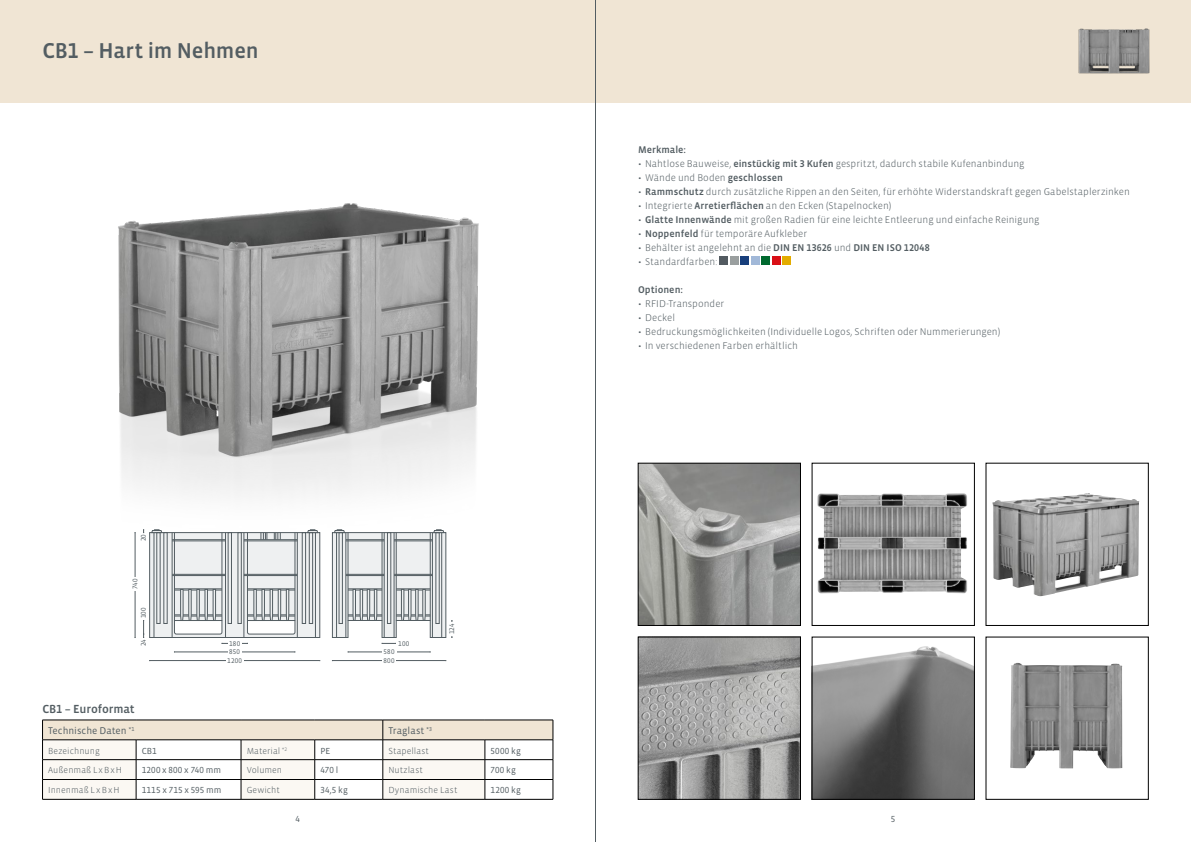
<style>
.page{position:relative;width:1191px;height:842px;background:#fff}
.page>*{position:absolute;margin:0;border:0;box-sizing:border-box;transform-origin:0 0}
.t1{font:500 22px "Vista Sans OT";letter-spacing:-.01em;color:#535d62}
.t2{font:500 12px "Vista Sans OT";letter-spacing:-.01em;color:#535d62}
.t3{font:300 10px "Vista Sans OT";color:#535d62}
.t4{font:10px "Vista Sans OT";color:#535d62}
.t5{font:500 10px "Vista Sans OT";letter-spacing:.005em;color:#535d62}
.t6{font:300 9px "Vista Sans OT";letter-spacing:.005em;color:#535d62}
.t7{font:9px "Vista Sans OT";letter-spacing:.025em;color:#535d62}
.t8{font:7px "Vista Sans OT";letter-spacing:.035em;color:#535d62}
.s1{font-weight:500}
</style>
<div class="page">
<div style="left:0;top:0;width:595px;height:102px;background:#f0e5d4"></div>
<div style="left:595px;top:0;width:596px;height:102px;background:#f0e5d4"></div>
<img style="left:118px;top:203px;width:361px;height:373px">
<img style="left:1078px;top:29px;width:71px;height:45px">
<img style="left:640px;top:465px;width:158px;height:159px">
<div style="left:638px;top:463px;width:162px;height:163px;border:1px solid #000"></div>
<img style="left:817px;top:493px;width:150px;height:100px">
<img style="left:992px;top:493px;width:147px;height:103px">
<img style="left:1010px;top:663px;width:112px;height:106px">
<img style="left:640px;top:639px;width:158px;height:158px">
<img style="left:814px;top:646px;width:158px;height:151px">
<div style="left:812px;top:637px;width:162px;height:162px;border:1px solid #000"></div>
<hr style="left:150px;top:660px;width:170px;height:1px;background:#535d62">
<hr style="left:174px;top:652px;width:121px;height:1px;background:#535d62">
<svg style="left:143px;top:529px;width:177px;height:115px"></svg>
<hr style="left:135px;top:533px;width:1px;height:104px;background:#535d62">
<hr style="left:332px;top:660px;width:114px;height:1px;background:#535d62">
<hr style="left:348px;top:652px;width:82px;height:1px;background:#535d62">
<svg style="left:332px;top:529px;width:121px;height:115px"></svg>
<div style="left:226px;top:657px;width:17px;height:7px;background:#fff"></div>
<div style="left:228px;top:648px;width:13px;height:8px;background:#fff"></div>
<div style="left:228px;top:640px;width:14px;height:7px;background:#fff"></div>
<div style="left:140px;top:638px;width:7px;height:10px;background:#fff"></div>
<div style="left:140px;top:606px;width:7px;height:14px;background:#fff"></div>
<div style="left:131px;top:577px;width:8px;height:14px;background:#fff"></div>
<div style="left:382px;top:657px;width:14px;height:7px;background:#fff"></div>
<div style="left:381px;top:648px;width:15px;height:8px;background:#fff"></div>
<div style="left:396px;top:640px;width:15px;height:7px;background:#fff"></div>
<div style="left:448px;top:622px;width:7px;height:14px;background:#fff"></div>
<svg style="left:42px;top:720px;width:512px;height:79px"></svg>
<hr style="left:42px;top:799px;width:94px;height:1px;background:#000">
<hr style="left:136px;top:799px;width:105px;height:1px;background:#000">
<hr style="left:241px;top:799px;width:74px;height:1px;background:#000">
<hr style="left:315px;top:799px;width:68px;height:1px;background:#000">
<hr style="left:383px;top:799px;width:102px;height:1px;background:#000">
<hr style="left:485px;top:799px;width:68px;height:1px;background:#000">
<div style="left:719px;top:257px;width:9px;height:8px;background:#535b61"></div>
<div style="left:730px;top:257px;width:8px;height:8px;background:#9a9f9f"></div>
<div style="left:740px;top:257px;width:9px;height:8px;background:#183f7c"></div>
<div style="left:751px;top:257px;width:8px;height:8px;background:#a1b8d8"></div>
<div style="left:761px;top:257px;width:9px;height:8px;background:#00692f"></div>
<div style="left:772px;top:257px;width:8px;height:8px;background:#d90f16"></div>
<div style="left:782px;top:257px;width:9px;height:8px;background:#e3ac00"></div>
<hr style="left:595px;top:0;width:1px;height:842px;background:#535d62">
<p class="t1" style="left:43px;top:39px;width:218px">CB1 – Hart im Nehmen</p>
<p class="t8" style="left:140px;top:541px;width:9px;rotate:-90deg">20</p>
<p class="t8" style="left:131px;top:589px;width:12px;rotate:-90deg">740</p>
<p class="t8" style="left:140px;top:618px;width:13px;rotate:-90deg">100</p>
<p class="t8" style="left:140px;top:646px;width:9px;rotate:-90deg">24</p>
<p class="t8" style="left:229px;top:640px;width:13px">180</p>
<p class="t8" style="left:229px;top:648px;width:12px">850</p>
<p class="t2" style="left:43px;top:702px;width:94px">CB1 – Euroformat</p>
<p class="t8" style="left:227px;top:657px;width:16px">1200</p>
<p class="t8" style="left:398px;top:640px;width:13px">100</p>
<p class="t8" style="left:383px;top:648px;width:12px">580</p>
<p class="t8" style="left:383px;top:657px;width:13px">800</p>
<p class="t8" style="left:448px;top:634px;width:12px;rotate:-90deg">124</p>
<p class="t4" style="left:48px;top:726px;width:88px">Technische Daten <sup>*1</sup></p>
<p class="t4" style="left:388px;top:726px;width:45px">Traglast <sup>*3</sup></p>
<p class="t6" style="left:48px;top:746px;width:53px">Bezeichnung</p>
<p class="t7" style="left:142px;top:746px;width:16px">CB1</p>
<p class="t6" style="left:247px;top:746px;width:42px">Material <sup>*2</sup></p>
<p class="t7" style="left:320px;top:746px;width:12px">PE</p>
<p class="t6" style="left:388px;top:746px;width:42px">Stapellast</p>
<p class="t7" style="left:490px;top:746px;width:32px">5000 kg</p>
<p class="t6" style="left:48px;top:766px;width:75px">Außenmaß LxBxH</p>
<p class="t7" style="left:142px;top:766px;width:81px">1200 x 800 x 740 mm</p>
<p class="t6" style="left:247px;top:766px;width:37px">Volumen</p>
<p class="t7" style="left:320px;top:766px;width:19px">470 l</p>
<p class="t6" style="left:388px;top:766px;width:36px">Nutzlast</p>
<p class="t7" style="left:490px;top:766px;width:27px">700 kg</p>
<p class="t6" style="left:48px;top:785px;width:73px">Innenmaß L xBxH</p>
<p class="t7" style="left:142px;top:785px;width:81px">1115 x 715 x 595 mm</p>
<p class="t6" style="left:247px;top:785px;width:35px">Gewicht</p>
<p class="t7" style="left:320px;top:785px;width:29px">34,5 kg</p>
<p class="t6" style="left:388px;top:785px;width:70px">Dynamische Last</p>
<p class="t7" style="left:490px;top:785px;width:32px">1200 kg</p>
<p class="t5" style="left:638px;top:145px;width:50px">Merkmale:</p>
<p class="t3" style="left:638px;top:159px;width:388px">• Nahtlose Bauweise, <span class="s1">einstückig mit 3 Kufen</span> gespritzt, dadurch stabile Kufenanbindung</p>
<p class="t3" style="left:638px;top:173px;width:146px">• Wände und Boden <span class="s1">geschlossen</span></p>
<p class="t3" style="left:638px;top:187px;width:493px">• <span class="s1">Rammschutz</span> durch zusätzliche Rippen an den Seiten, für erhöhte Widerstandskraft gegen Gabelstaplerzinken</p>
<p class="t3" style="left:638px;top:201px;width:255px">• Integrierte <span class="s1">Arretierflächen</span> an den Ecken (Stapelnocken)</p>
<p class="t3" style="left:638px;top:215px;width:403px">• <span class="s1">Glatte Innenwände</span> mit großen Radien für eine leichte Entleerung und einfache Reinigung</p>
<p class="t3" style="left:638px;top:229px;width:171px">• <span class="s1">Noppenfeld</span> für temporäre Aufkleber</p>
<p class="t3" style="left:638px;top:243px;width:293px">• Behälter ist angelehnt an die <span class="s1">DIN EN 13626</span> und <span class="s1">DIN EN ISO 12048</span></p>
<p class="t3" style="left:638px;top:257px;width:81px">• Standardfarben:</p>
<p class="t5" style="left:638px;top:285px;width:46px">Optionen:</p>
<p class="t3" style="left:638px;top:299px;width:88px">• RFID-Transponder</p>
<p class="t3" style="left:638px;top:313px;width:39px">• Deckel</p>
<p class="t3" style="left:638px;top:327px;width:363px">• Bedruckungsmöglichkeiten (Individuelle Logos, Schriften oder Nummerierungen)</p>
<p class="t3" style="left:638px;top:341px;width:161px">• In verschiedenen Farben erhältlich</p>
<p class="t7" style="left:295px;top:814px;width:6px">4</p>
<p class="t7" style="left:891px;top:814px;width:6px">5</p>
</div>
